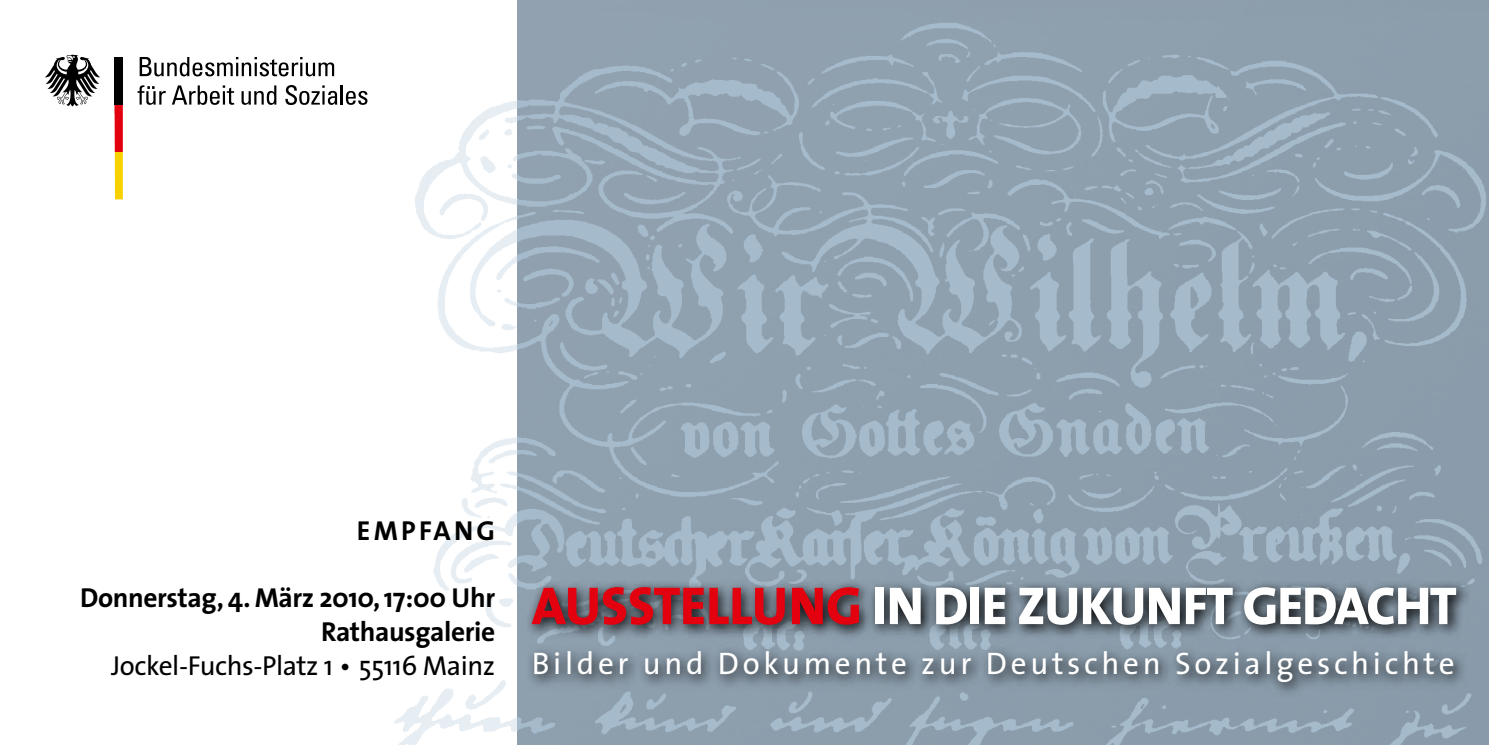
<style>
.page{position:relative;width:1489px;height:745px;background:#fff}
.page>*{position:absolute;margin:0;border:0;box-sizing:border-box;transform-origin:0 0}
.t1{font:800 53.75px "The Sans";letter-spacing:-.025em;color:#fff}
.t2{font:31.25px "The Sans";letter-spacing:.12em;color:#fff}
.t3{font:700 27.5px/33.8px "The Sans";letter-spacing:-.015em;color:#000;text-align:right}
.t4{font:27.5px "The Sans";letter-spacing:-.015em;color:#000}
.s1{color:#e3000f}
</style>
<div class="page">
<div style="left:115px;top:152px;width:8px;height:47px;background:#f8d200"></div>
<svg style="left:114px;top:104px;width:9px;height:48px"></svg>
<div style="left:114px;top:57px;width:9px;height:47px;background:#000"></div>
<svg style="left:45px;top:55px;width:55px;height:51px"></svg>
<svg style="left:140px;top:57px;width:194px;height:19px"></svg>
<svg style="left:137px;top:85px;width:29px;height:20px"></svg>
<svg style="left:172px;top:85px;width:62px;height:20px"></svg>
<svg style="left:241px;top:85px;width:35px;height:20px"></svg>
<svg style="left:285px;top:85px;width:74px;height:20px"></svg>
<img style="left:359px;top:90px;width:158px;height:654px">
<img style="left:517px;top:0;width:971px;height:744px">
<svg style="left:523px;top:578px;width:946px;height:119px;background:#707e8a"></svg>
<p class="t3" style="left:357px;top:512px;width:140px">Empfang</p>
<p class="t3" style="left:80px;top:580px;width:416px">Donnerstag, 4. März 2010, 17:00 Uhr<br>Rathausgalerie</p>
<p class="t4" style="left:111px;top:642px;width:385px">Jockel-Fuchs-Platz 1 • 55116 Mainz</p>
<h1 class="t1" style="left:531px;top:560px;width:926px"><span class="s1">AUSSTELLUNG</span> IN DIE ZUKUNFT GEDACHT</h1>
<p class="t2" style="left:531px;top:637px;width:924px">Bilder und Dokumente zur Deutschen Sozialgeschichte</p>
</div>
